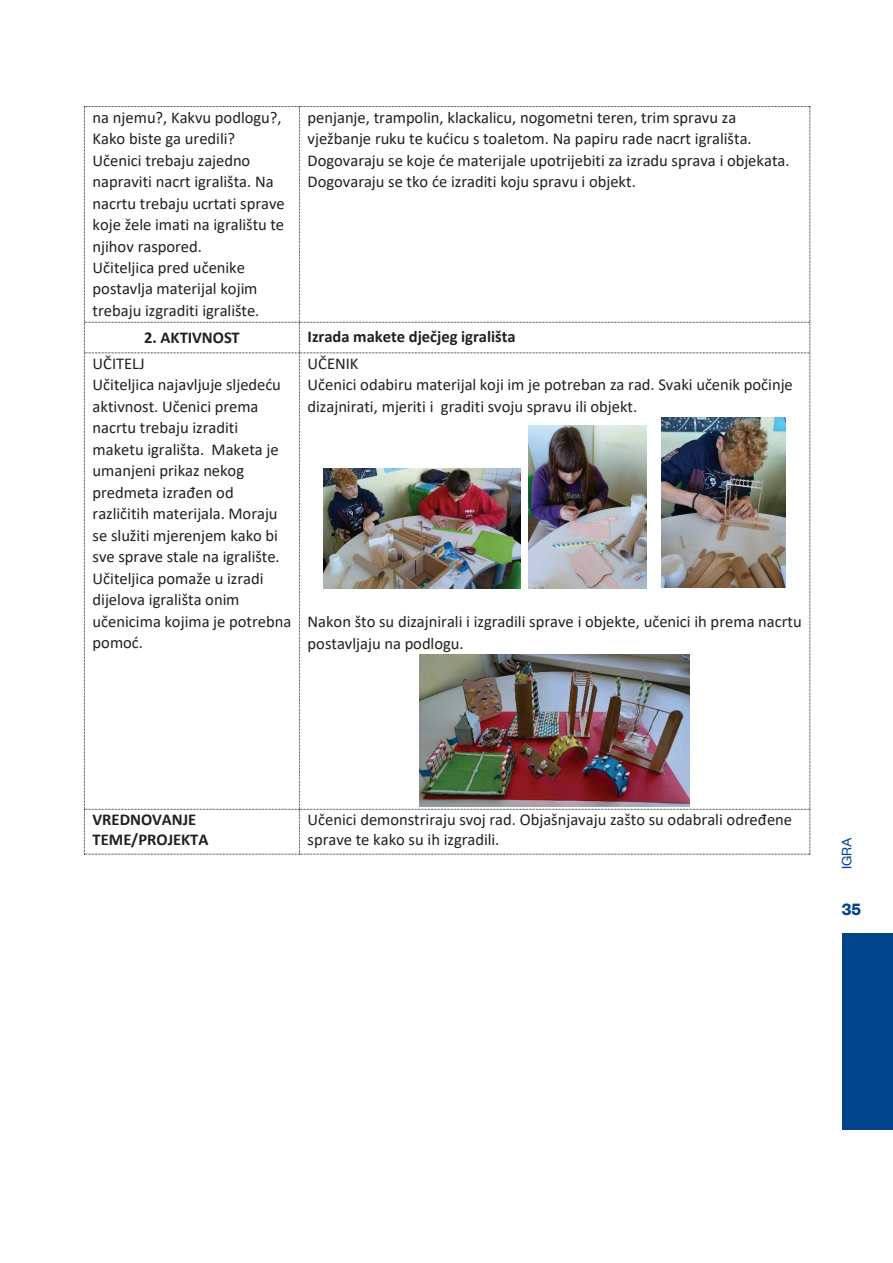
<style>
.page{position:relative;width:893px;height:1263px;background:#fff}
.page>*{position:absolute;margin:0;border:0;box-sizing:border-box;transform-origin:0 0}
.t1{font:600 18px "Founders Grotesk";color:#01448c}
.t2{font:16.5px/21.5px "Calibri";color:#231f20}
.t3{font:700 16.5px/20.1px "Calibri";color:#231f20}
.t4{font:15px "Founders Grotesk";color:#01448c}
</style>
<div class="page">
<div style="left:842px;top:934px;width:51px;height:196px;background:#01448c"></div>
<svg style="left:84px;top:106px;width:726px;height:749px"></svg>
<img style="left:323px;top:469px;width:198px;height:120px">
<img style="left:529px;top:426px;width:118px;height:163px">
<img style="left:662px;top:418px;width:123px;height:170px">
<img style="left:419px;top:654px;width:271px;height:152px">
<p class="t2" style="left:93px;top:106px;width:194px">na njemu?, Kakvu podlogu?,<br>Kako biste ga uredili?<br>Učenici trebaju zajedno napraviti nacrt igrališta. Na nacrtu trebaju ucrtati sprave koje žele imati na igralištu te njihov raspored.<br>Učiteljica pred učenike postavlja materijal kojim trebaju izgraditi igralište.</p>
<p class="t2" style="left:308px;top:106px;width:484px">penjanje, trampolin, klackalicu, nogometni teren, trim spravu za vježbanje ruku te kućicu s toaletom. Na papiru rade nacrt igrališta.<br>Dogovaraju se koje će materijale upotrijebiti za izradu sprava i objekata.<br>Dogovaraju se tko će izraditi koju spravu i objekt.</p>
<p class="t3" style="left:144px;top:327px;width:97px">2. AKTIVNOST</p>
<p class="t3" style="left:308px;top:327px;width:210px">Izrada makete dječjeg igrališta</p>
<p class="t2" style="left:93px;top:352px;width:200px">UČITELJ<br>Učiteljica najavljuje sljedeću aktivnost. Učenici prema nacrtu trebaju izraditi maketu igrališta. Maketa je umanjeni prikaz nekog predmeta izrađen od različitih materijala. Moraju se služiti mjerenjem kako bi sve sprave stale na igralište.<br>Učiteljica pomaže u izradi dijelova igrališta onim učenicima kojima je potrebna pomoć.</p>
<p class="t2" style="left:308px;top:352px;width:487px">UČENIK<br>Učenici odabiru materijal koji im je potreban za rad. Svaki učenik počinje dizajnirati, mjeriti i graditi svoju spravu ili objekt.</p>
<p class="t2" style="left:308px;top:611px;width:496px">Nakon što su dizajnirali i izgradili sprave i objekte, učenici ih prema nacrtu postavljaju na podlogu.</p>
<p class="t3" style="left:93px;top:809px;width:117px">VREDNOVANJE<br>TEME/PROJEKTA</p>
<p class="t2" style="left:308px;top:809px;width:486px;line-height:20.1px">Učenici demonstriraju svoj rad. Objašnjavaju zašto su odabrali određene sprave te kako su ih izgradili.</p>
<p class="t4" style="left:837px;top:869px;width:34px;rotate:-90deg">IGRA</p>
<p class="t1" style="left:842px;top:898px;width:21px">35</p>
</div>
